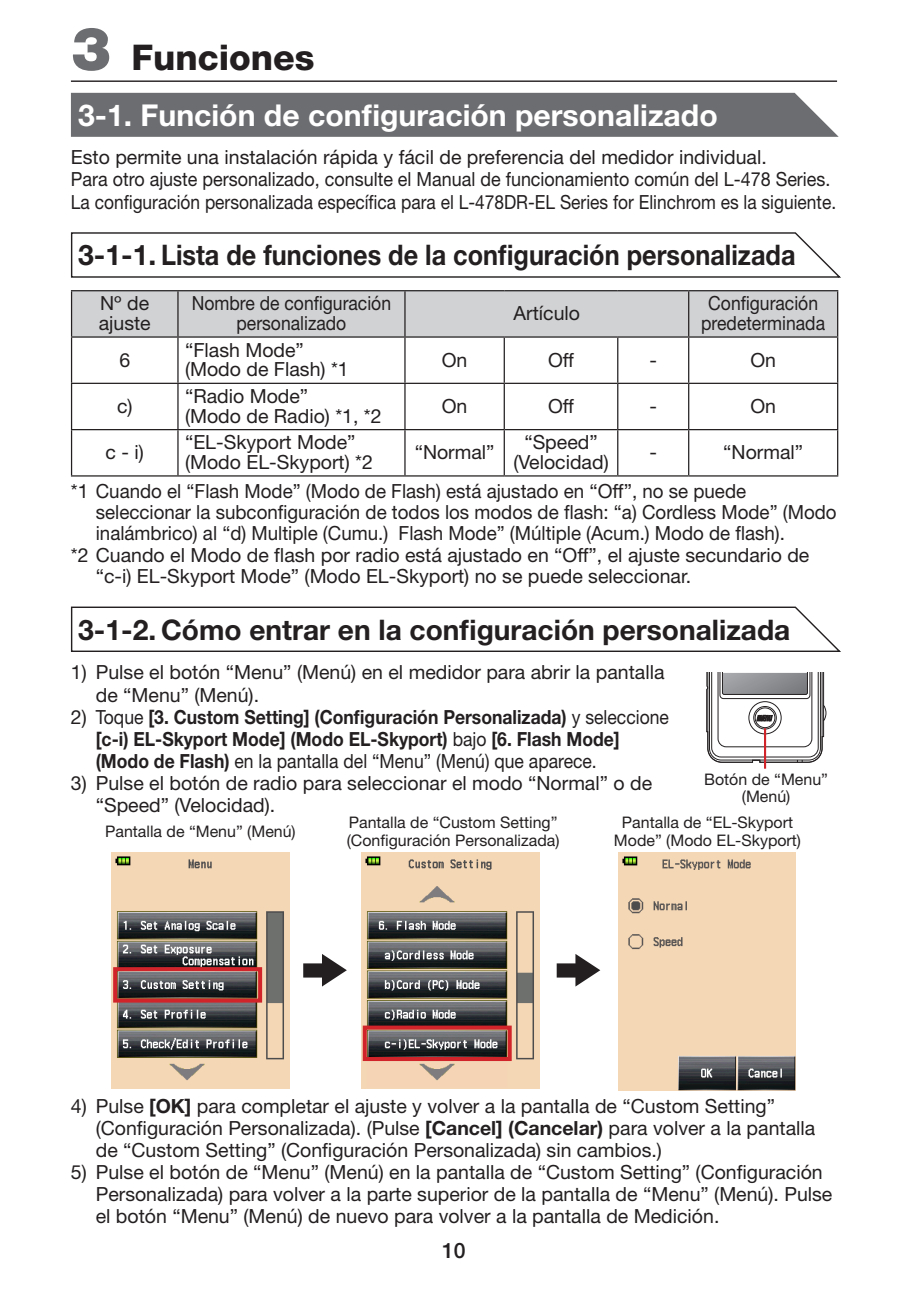
<style>
.page{position:relative;width:908px;height:1290px;background:#fff}
.page>*{position:absolute;margin:0;border:0;box-sizing:border-box;transform-origin:0 0}
.A_Head{font:800 35.5px "Helvetica Neue LT Std";color:#231f20}
.B_Head{font:700 30px "Helvetica Neue LT Std";color:#fff}
.B_Head2{font:700 28.25px "Helvetica Neue LT Std";color:#231f20}
.t1{font:500 21.25px "Helvetica Neue LT Std";color:#231f20}
._00_body{font:19.5px/22.2px "Helvetica Neue LT Std";color:#231f20}
._00_body-2{font:700 19.5px/22.2px "Helvetica Neue LT Std";color:#231f20;scale:.9 1}
._00_body-3{font:19.5px "Helvetica Neue LT Std";color:#231f20;scale:.89 1}
._00_body-4{font:19.5px "Helvetica Neue LT Std";color:#231f20;scale:.92 1}
._00_body-5{font:19.5px/19.5px "Helvetica Neue LT Std";color:#231f20;text-align:center;scale:.9 1}
._01_Caps_10Q{font:16px/17.8px "Helvetica Neue LT Std";color:#231f20;text-align:center}
.s1{font-weight:900;font-size:60.25px;color:#6c6d70}
.s2{font-weight:400}
.s3{font-weight:700}
</style>
<div class="page">
<hr style="left:71px;top:80px;width:765px;height:2px;background:#231f20">
<div style="left:71px;top:93px;width:767px;height:44px;background:#6c6d70"></div>
<svg style="left:70px;top:232px;width:771px;height:46px"></svg>
<div style="left:72px;top:291px;width:764px;height:45px;background:#d1d2d4"></div>
<hr style="left:71px;top:290px;width:107px;height:1px;background:#231f20">
<hr style="left:71px;top:291px;width:1px;height:45px;background:#231f20">
<hr style="left:178px;top:290px;width:227px;height:1px;background:#231f20">
<hr style="left:177px;top:291px;width:1px;height:45px;background:#231f20">
<hr style="left:405px;top:290px;width:99px;height:1px;background:#231f20">
<hr style="left:404px;top:291px;width:1px;height:45px;background:#231f20">
<hr style="left:504px;top:290px;width:113px;height:1px;background:#231f20">
<hr style="left:617px;top:290px;width:71px;height:1px;background:#231f20">
<hr style="left:688px;top:290px;width:149px;height:1px;background:#231f20">
<hr style="left:687px;top:291px;width:2px;height:45px;background:#231f20">
<hr style="left:836px;top:291px;width:1px;height:45px;background:#231f20">
<hr style="left:71px;top:336px;width:107px;height:2px;background:#231f20">
<hr style="left:71px;top:338px;width:1px;height:45px;background:#231f20">
<hr style="left:178px;top:336px;width:227px;height:2px;background:#231f20">
<hr style="left:177px;top:338px;width:1px;height:45px;background:#231f20">
<hr style="left:405px;top:336px;width:99px;height:2px;background:#231f20">
<hr style="left:404px;top:338px;width:1px;height:45px;background:#231f20">
<hr style="left:504px;top:336px;width:113px;height:2px;background:#231f20">
<hr style="left:503px;top:338px;width:1px;height:45px;background:#231f20">
<hr style="left:617px;top:336px;width:71px;height:2px;background:#231f20">
<hr style="left:617px;top:338px;width:1px;height:45px;background:#231f20">
<hr style="left:688px;top:336px;width:149px;height:2px;background:#231f20">
<hr style="left:687px;top:338px;width:2px;height:45px;background:#231f20">
<hr style="left:836px;top:338px;width:1px;height:45px;background:#231f20">
<hr style="left:71px;top:383px;width:107px;height:1px;background:#231f20">
<hr style="left:71px;top:384px;width:1px;height:45px;background:#231f20">
<hr style="left:178px;top:383px;width:227px;height:1px;background:#231f20">
<hr style="left:177px;top:384px;width:1px;height:45px;background:#231f20">
<hr style="left:405px;top:383px;width:99px;height:1px;background:#231f20">
<hr style="left:404px;top:384px;width:1px;height:45px;background:#231f20">
<hr style="left:504px;top:383px;width:113px;height:1px;background:#231f20">
<hr style="left:503px;top:384px;width:1px;height:45px;background:#231f20">
<hr style="left:617px;top:383px;width:71px;height:1px;background:#231f20">
<hr style="left:617px;top:384px;width:1px;height:45px;background:#231f20">
<hr style="left:688px;top:383px;width:149px;height:1px;background:#231f20">
<hr style="left:687px;top:384px;width:2px;height:45px;background:#231f20">
<hr style="left:836px;top:384px;width:1px;height:45px;background:#231f20">
<hr style="left:71px;top:429px;width:107px;height:1px;background:#231f20">
<hr style="left:71px;top:430px;width:1px;height:45px;background:#231f20">
<hr style="left:178px;top:429px;width:227px;height:1px;background:#231f20">
<hr style="left:177px;top:430px;width:1px;height:45px;background:#231f20">
<hr style="left:405px;top:429px;width:99px;height:1px;background:#231f20">
<hr style="left:404px;top:430px;width:1px;height:45px;background:#231f20">
<hr style="left:504px;top:429px;width:113px;height:1px;background:#231f20">
<hr style="left:503px;top:430px;width:1px;height:45px;background:#231f20">
<hr style="left:617px;top:429px;width:71px;height:1px;background:#231f20">
<hr style="left:617px;top:430px;width:1px;height:45px;background:#231f20">
<hr style="left:688px;top:429px;width:149px;height:1px;background:#231f20">
<hr style="left:687px;top:430px;width:2px;height:45px;background:#231f20">
<hr style="left:836px;top:430px;width:1px;height:45px;background:#231f20">
<hr style="left:71px;top:475px;width:107px;height:1px;background:#231f20">
<hr style="left:178px;top:475px;width:227px;height:1px;background:#231f20">
<hr style="left:405px;top:475px;width:99px;height:1px;background:#231f20">
<hr style="left:504px;top:475px;width:113px;height:1px;background:#231f20">
<hr style="left:617px;top:475px;width:71px;height:1px;background:#231f20">
<hr style="left:688px;top:475px;width:149px;height:1px;background:#231f20">
<svg style="left:70px;top:606px;width:771px;height:46px"></svg>
<img style="left:112px;top:852px;width:177px;height:236px">
<img style="left:361px;top:852px;width:178px;height:236px">
<img style="left:618px;top:852px;width:177px;height:238px">
<div style="left:362px;top:1025px;width:149px;height:36px;border:4px solid #d1232a"></div>
<div style="left:113px;top:967px;width:149px;height:35px;border:4px solid #d1232a"></div>
<svg style="left:303px;top:954px;width:44px;height:32px"></svg>
<svg style="left:556px;top:954px;width:44px;height:32px"></svg>
<svg style="left:706px;top:673px;width:121px;height:90px"></svg>
<hr style="left:763px;top:728px;width:2px;height:41px;background:#d1232a">
<p class="A_Head" style="left:71px;top:37px;width:245px"><span class="s1">3</span> Funciones</p>
<p class="B_Head" style="left:78px;top:97px;width:641px">3-1. Función de configuración personalizado</p>
<p class="_00_body" style="left:71px;top:146px;width:697px">Esto permite una instalación rápida y fácil de preferencia del medidor individual.</p>
<p class="_00_body-4" style="left:71px;top:168px;width:826px">Para otro ajuste personalizado, consulte el Manual de funcionamiento común del L-478 Series.</p>
<p class="_00_body-3" style="left:71px;top:190px;width:861px">La configuración personalizada específica para el L-478DR-EL Series for Elinchrom es la siguiente.</p>
<p class="B_Head2" style="left:78px;top:238px;width:718px">3-1-1. Lista de funciones de la configuración personalizada</p>
<p class="_00_body" style="left:99px;top:293px;width:53px;line-height:19.5px">Nº de ajuste</p>
<p class="_00_body-5" style="left:192px;top:293px;width:223px">Nombre de configuración personalizado</p>
<p class="_00_body" style="left:513px;top:302px;width:68px">Artículo</p>
<p class="_00_body-5" style="left:701px;top:293px;width:139px">Configuración predeterminada</p>
<p class="_00_body" style="left:119px;top:348px;width:12px">6</p>
<p class="_00_body" style="left:185px;top:340px;width:165px;line-height:19.5px">“Flash Mode” (Modo de Flash) *1</p>
<p class="_00_body" style="left:441px;top:348px;width:27px">On</p>
<p class="_00_body" style="left:547px;top:348px;width:27px">Off</p>
<p class="_00_body" style="left:649px;top:348px;width:9px">-</p>
<p class="_00_body" style="left:750px;top:348px;width:27px">On</p>
<p class="_00_body" style="left:117px;top:394px;width:17px">c)</p>
<p class="_00_body" style="left:185px;top:386px;width:198px;line-height:19.5px">“Radio Mode”<br>(Modo de Radio) *1, *2</p>
<p class="_00_body" style="left:441px;top:394px;width:27px">On</p>
<p class="_00_body" style="left:547px;top:394px;width:27px">Off</p>
<p class="_00_body" style="left:649px;top:394px;width:9px">-</p>
<p class="_00_body" style="left:750px;top:394px;width:27px">On</p>
<p class="_00_body" style="left:106px;top:441px;width:40px">c - i)</p>
<p class="_00_body" style="left:185px;top:432px;width:189px;line-height:19.5px">“EL-Skyport Mode” (Modo EL-Skyport) *2</p>
<p class="_00_body" style="left:414px;top:441px;width:81px">“Normal”</p>
<p class="_00_body" style="left:513px;top:432px;width:97px;line-height:19.5px;text-align:center">“Speed” (Velocidad)</p>
<p class="_00_body" style="left:649px;top:441px;width:9px">-</p>
<p class="_00_body" style="left:723px;top:441px;width:81px">“Normal”</p>
<p class="_00_body" style="left:96px;top:480px;width:742px;line-height:21.2px;text-indent:-25px">*1 Cuando el “Flash Mode” (Modo de Flash) está ajustado en “Off”, no se puede seleccionar la subconfiguración de todos los modos de flash: “a) Cordless Mode” (Modo inalámbrico) al “d) Multiple (Cumu.) Flash Mode” (Múltiple (Acum.) Modo de flash).</p>
<p class="_00_body" style="left:96px;top:544px;width:714px;line-height:21.2px;text-indent:-25px">*2 Cuando el Modo de flash por radio está ajustado en “Off”, el ajuste secundario de “c-i) EL-Skyport Mode” (Modo EL-Skyport) no se puede seleccionar.</p>
<p class="B_Head2" style="left:78px;top:612px;width:713px">3-1-2. Cómo entrar en la configuración personalizada</p>
<p class="_00_body" style="left:96px;top:661px;width:570px;text-indent:-25px">1) Pulse el botón “Menu” (Menú) en el medidor para abrir la pantalla de “Menu” (Menú).</p>
<p class="_00_body-2" style="left:96px;top:705px;width:638px;text-indent:-25px"><span class="s2">2) Toque</span> [3. Custom Setting] (Configuración Personalizada) <span class="s2">y seleccione </span>[c-i) EL-Skyport Mode] (Modo EL-Skyport) <span class="s2">bajo</span> [6. Flash Mode] (Modo de Flash) <span class="s2">en la pantalla del “Menu” (Menú) que aparece.</span></p>
<p class="_00_body" style="left:96px;top:772px;width:557px;text-indent:-25px">3) Pulse el botón de radio para seleccionar el modo “Normal” o de “Speed” (Velocidad).</p>
<p class="_01_Caps_10Q" style="left:105px;top:822px;width:192px">Pantalla de “Menu” (Menú)</p>
<p class="_01_Caps_10Q" style="left:346px;top:813px;width:214px;text-align:left">Pantalla de “Custom Setting” (Configuración Personalizada)</p>
<p class="_01_Caps_10Q" style="left:613px;top:813px;width:188px">Pantalla de “EL-Skyport<br>Mode” (Modo EL-Skyport)</p>
<p class="_01_Caps_10Q" style="left:703px;top:770px;width:125px">Botón de “Menu” (Menú)</p>
<p class="_00_body" style="left:96px;top:1094px;width:720px;text-indent:-25px">4) Pulse <span class="s3">[OK]</span> para completar el ajuste y volver a la pantalla de “Custom Setting” (Configuración Personalizada). (Pulse <span class="s3">[Cancel] (Cancelar)</span> para volver a la pantalla de “Custom Setting” (Configuración Personalizada) sin cambios.)</p>
<p class="_00_body" style="left:96px;top:1161px;width:737px;text-indent:-25px">5) Pulse el botón de “Menu” (Menú) en la pantalla de “Custom Setting” (Configuración<br>Personalizada) para volver a la parte superior de la pantalla de “Menu” (Menú). Pulse el botón “Menu” (Menú) de nuevo para volver a la pantalla de Medición.</p>
<p class="t1" style="left:442px;top:1238px;width:25px">10</p>
</div>
